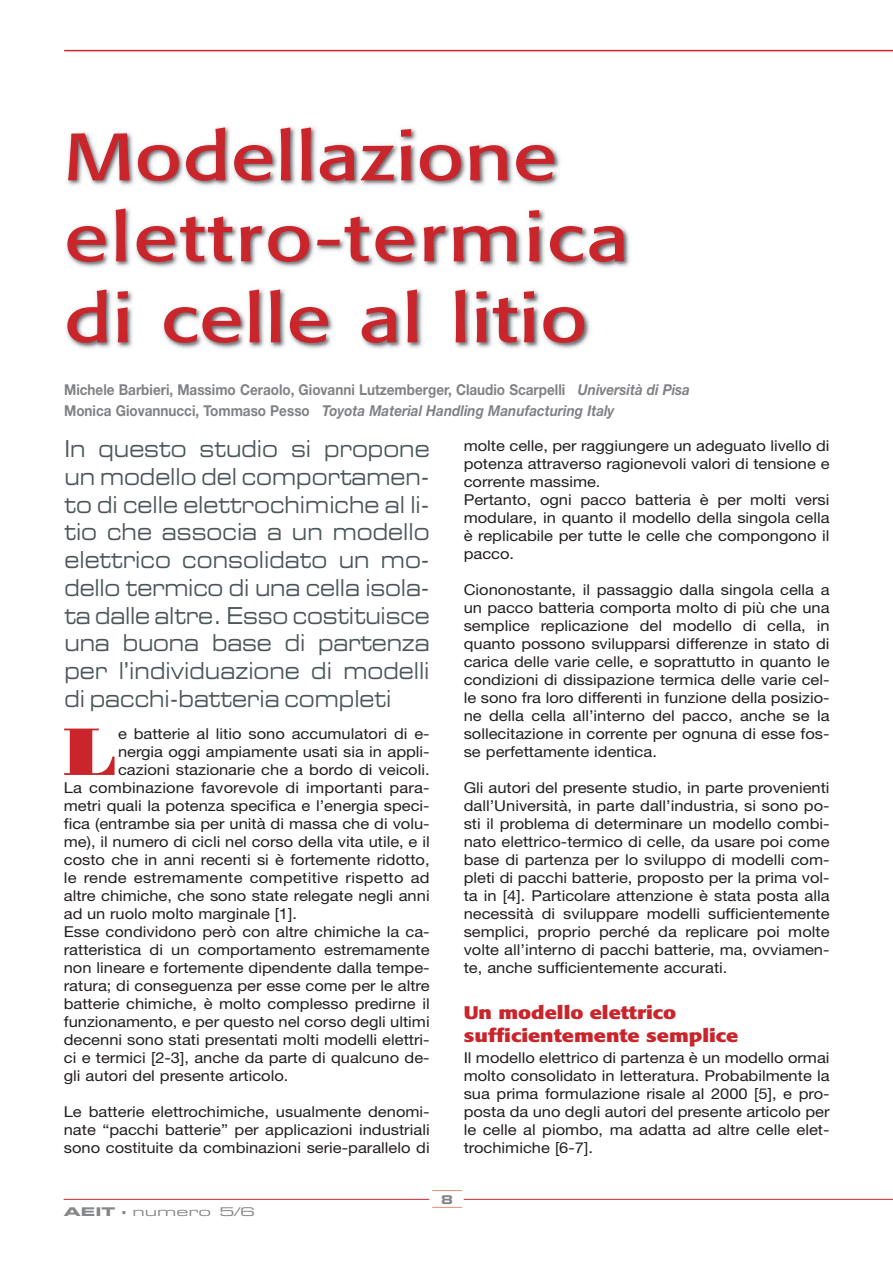
<style>
.page{position:relative;width:893px;height:1263px;background:#fff}
.page>*{position:absolute;margin:0;border:0;box-sizing:border-box;transform-origin:0 0}
.t1{font:66.9px "Bodoni Std Poster";color:#c9252b;scale:1.1 1}
.t2{font:66px/81px "Formata";letter-spacing:.005em;color:#c9252b;scale:1.25 1}
.t3{font:23.4px/27.8px "Eurostile Extended Two";color:#4b5658;text-align:justify;scale:.83 1}
.t4{font:700 18px/22.5px "Formata";color:#c9252b;scale:1.2 1}
.t5{font:15px/18px "Helvetica Neue";color:#231f20;text-align:justify;scale:1.1 1}
.t6{font:700 15px/21px "Helvetica Neue";color:#808285;scale:.9 1}
.t7{font:12px "Eurostile Extended Two";color:#858687;scale:1.3 1}
.t8{font:12px "Eurostile Bold Extended Two";color:#858687}
.s1{font-style:italic}
.s2{font-family:"Eurostile Bold Extended Two"}
.s3{font-family:"Swiss 721 BT";font-stretch:condensed}
</style>
<div class="page">
<hr style="left:64px;top:50px;width:828px;height:1px;background:#c9252b">
<hr style="left:64px;top:1199px;width:365px;height:1px;background:#c9252b">
<hr style="left:463px;top:1199px;width:429px;height:1px;background:#c9252b">
<hr style="left:432px;top:1190px;width:30px;height:1px;background:#e09179">
<hr style="left:432px;top:1207px;width:30px;height:1px;background:#e09179">
<img style="left:66px;top:126px;width:564px;height:223px">
<h2 class="t2" style="left:64px;top:122px;width:453px">Modellazione elettro-termica di celle al litio</h2>
<p class="t6" style="left:64px;top:381px;width:697px">Michele Barbieri, Massimo Ceraolo, Giovanni Lutzemberger, Claudio Scarpelli <span class="s1">Università di Pisa<br></span>Monica Giovannucci, Tommaso Pesso <span class="s1">Toyota Material Handling Manufacturing Italy</span></p>
<p class="t3" style="left:64px;top:437px;width:441px">In questo studio si propone un modello del comportamen&shy;to di celle elettrochimiche al li&shy;tio che associa a un modello elettrico consolidato un mo&shy;dello termico di una cella isola&shy;ta dalle altre. Esso costituisce una buona base di partenza per l’individuazione di modelli di pacchi-batteria completi</p>
<p class="t5" style="left:463px;top:438px;width:334px;text-align:left">molte celle, per raggiungere un adeguato livello di potenza attraverso ragionevoli valori di tensione e corrente massime.<br>Pertanto, ogni pacco batteria è per molti versi modulare, in quanto il modello della singola cella è replicabile per tutte le celle che compongono il pacco.</p>
<p class="t5" style="left:463px;top:582px;width:334px">Ciononostante, il passaggio dalla singola cella a un pacco batteria comporta molto di più che una semplice replicazione del modello di cella, in quanto possono svilupparsi differenze in stato di carica delle varie celle, e soprattutto in quanto le condizioni di dissipazione termica delle varie cel&shy;le sono fra loro differenti in funzione della posizio&shy;ne della cella all’interno del pacco, anche se la sollecitazione in corrente per ognuna di esse fos&shy;se perfettamente identica.</p>
<p class="t5" style="left:463px;top:780px;width:334px">Gli autori del presente studio, in parte provenienti dall’Università, in parte dall’industria, si sono po&shy;sti il problema di determinare un modello combi&shy;nato elettrico-termico di celle, da usare poi come base di partenza per lo sviluppo di modelli com&shy;pleti di pacchi batterie, proposto per la prima vol&shy;ta in [4]. Particolare attenzione è stata posta alla necessità di sviluppare modelli sufficientemente semplici, proprio perché da replicare poi molte volte all’interno di pacchi batterie, ma, ovviamen&shy;te, anche sufficientemente accurati.</p>
<p class="t4" style="left:463px;top:1003px;width:230px">Un modello elettrico sufficientemente semplice</p>
<p class="t5" style="left:463px;top:1050px;width:334px">Il modello elettrico di partenza è un modello ormai molto consolidato in letteratura. Probabilmente la sua prima formulazione risale al 2000 [5], e pro&shy;posta da uno degli autori del presente articolo per le celle al piombo, ma adatta ad altre celle elet&shy;trochimiche [6-7].</p>
<h1 class="t1" style="left:64px;top:713px;width:50px">L</h1>
<p class="t5" style="left:118px;top:726px;width:285px">e batterie al litio sono accumulatori di e-</p>
<p class="t5" style="left:118px;top:744px;width:285px">nergia oggi ampiamente usati sia in appli-</p>
<p class="t5" style="left:118px;top:762px;width:285px">cazioni stazionarie che a bordo di veicoli.</p>
<p class="t5" style="left:64px;top:780px;width:334px">La combinazione favorevole di importanti para-</p>
<p class="t5" style="left:64px;top:798px;width:334px">metri quali la potenza specifica e l’energia speci-</p>
<p class="t5" style="left:64px;top:816px;width:334px">fica (entrambe sia per unità di massa che di volu-</p>
<p class="t5" style="left:64px;top:834px;width:334px">me), il numero di cicli nel corso della vita utile, e il</p>
<p class="t5" style="left:64px;top:852px;width:334px">costo che in anni recenti si è fortemente ridotto,</p>
<p class="t5" style="left:64px;top:870px;width:334px">le rende estremamente competitive rispetto ad</p>
<p class="t5" style="left:64px;top:888px;width:334px">altre chimiche, che sono state relegate negli anni</p>
<p class="t5" style="left:64px;top:906px;width:213px">ad un ruolo molto marginale [1].</p>
<p class="t5" style="left:64px;top:924px;width:334px">Esse condividono però con altre chimiche la ca-</p>
<p class="t5" style="left:64px;top:942px;width:334px">ratteristica di un comportamento estremamente</p>
<p class="t5" style="left:64px;top:960px;width:334px">non lineare e fortemente dipendente dalla tempe-</p>
<p class="t5" style="left:64px;top:978px;width:334px">ratura; di conseguenza per esse come per le altre</p>
<p class="t5" style="left:64px;top:996px;width:334px">batterie chimiche, è molto complesso predirne il</p>
<p class="t5" style="left:64px;top:1014px;width:334px">funzionamento, e per questo nel corso degli ultimi</p>
<p class="t5" style="left:64px;top:1032px;width:334px">decenni sono stati presentati molti modelli elettri-</p>
<p class="t5" style="left:64px;top:1050px;width:334px">ci e termici [2-3], anche da parte di qualcuno de-</p>
<p class="t5" style="left:64px;top:1068px;width:206px">gli autori del presente articolo.</p>
<p class="t5" style="left:64px;top:1104px;width:334px">Le batterie elettrochimiche, usualmente denomi&shy;nate “pacchi batterie” per applicazioni industriali sono costituite da combinazioni serie-parallelo di</p>
<p class="t7" style="left:64px;top:1207px;width:149px"><span class="s2">AEIT</span> <span class="s3">•</span> numero 5/6</p>
<p class="t8" style="left:441px;top:1195px;width:13px">8</p>
</div>
